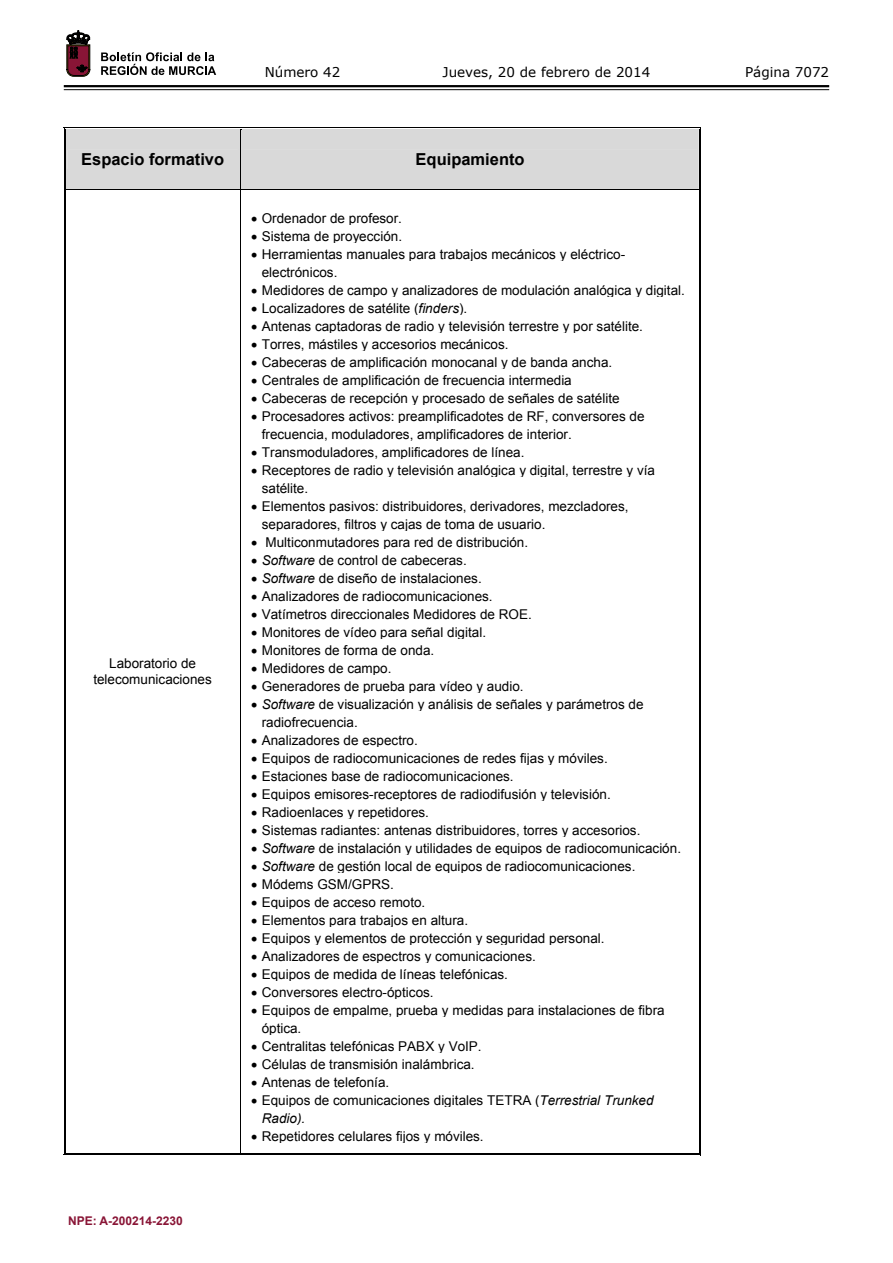
<style>
.page{position:relative;width:893px;height:1263px;background:#fff}
.page>*{position:absolute;margin:0;border:0;box-sizing:border-box;transform-origin:0 0}
.t1{font:700 16.5px "Arial";color:#000}
.t2{font:13.5px/18px "Arial";color:#000}
.t3{font:13.5px "Verdana";color:#000}
.t4{font:700 12px "Arial";color:#891536}
.s1{font-style:italic}
</style>
<div class="page">
<hr style="left:64px;top:85px;width:765px;height:2px;background:#000">
<hr style="left:64px;top:89px;width:765px;height:1px;background:#000">
<svg style="left:101px;top:52px;width:115px;height:23px"></svg>
<svg style="left:67px;top:31px;width:23px;height:45px"></svg>
<div style="left:64px;top:128px;width:637px;height:62px;background:#d9d9d9"></div>
<hr style="left:65px;top:190px;width:1px;height:963px;background:#000">
<hr style="left:64px;top:190px;width:1px;height:965px;background:#000">
<hr style="left:66px;top:1154px;width:174px;height:1px;background:#000">
<hr style="left:66px;top:1153px;width:174px;height:1px;background:#000">
<hr style="left:240px;top:190px;width:1px;height:963px;background:#000">
<hr style="left:240px;top:1154px;width:459px;height:1px;background:#000">
<hr style="left:242px;top:1153px;width:457px;height:1px;background:#000">
<hr style="left:700px;top:190px;width:1px;height:963px;background:#000">
<hr style="left:699px;top:190px;width:1px;height:963px;background:#000">
<p class="t3" style="left:265px;top:62px;width:77px">Número 42</p>
<p class="t3" style="left:443px;top:62px;width:209px">Jueves, 20 de febrero de 2014</p>
<p class="t3" style="left:745px;top:62px;width:86px">Página 7072</p>
<p class="t1" style="left:81px;top:148px;width:145px">Espacio formativo</p>
<p class="t1" style="left:416px;top:148px;width:111px">Equipamiento</p>
<p class="t2" style="left:93px;top:656px;width:120px;line-height:15.6px;text-align:center">Laboratorio de telecomunicaciones</p>
<p class="t4" style="left:68px;top:1213px;width:116px">NPE: A-200214-2230</p>
<p class="t2" style="left:251px;top:209px;width:152px">• Ordenador de profesor.</p>
<p class="t2" style="left:251px;top:227px;width:152px">• Sistema de proyección.</p>
<p class="t2" style="left:262px;top:245px;width:365px;text-indent:-11px">• Herramientas manuales para trabajos mecánicos y eléctrico&shy;electrónicos.</p>
<p class="t2" style="left:251px;top:281px;width:435px">• Medidores de campo y analizadores de modulación analógica y digital.</p>
<p class="t2" style="left:251px;top:299px;width:218px">• Localizadores de satélite (<span class="s1">finders</span>).</p>
<p class="t2" style="left:251px;top:317px;width:393px">• Antenas captadoras de radio y televisión terrestre y por satélite.</p>
<p class="t2" style="left:251px;top:335px;width:259px">• Torres, mástiles y accesorios mecánicos.</p>
<p class="t2" style="left:251px;top:353px;width:363px">• Cabeceras de amplificación monocanal y de banda ancha.</p>
<p class="t2" style="left:251px;top:371px;width:322px">• Centrales de amplificación de frecuencia intermedia</p>
<p class="t2" style="left:251px;top:389px;width:370px">• Cabeceras de recepción y procesado de señales de satélite</p>
<p class="t2" style="left:262px;top:407px;width:384px;text-indent:-11px">• Procesadores activos: preamplificadotes de RF, conversores de frecuencia, moduladores, amplificadores de interior.</p>
<p class="t2" style="left:251px;top:443px;width:275px">• Transmoduladores, amplificadores de línea.</p>
<p class="t2" style="left:262px;top:461px;width:395px;text-indent:-11px">• Receptores de radio y televisión analógica y digital, terrestre y vía satélite.</p>
<p class="t2" style="left:262px;top:497px;width:368px;text-indent:-11px">• Elementos pasivos: distribuidores, derivadores, mezcladores, separadores, filtros y cajas de toma de usuario.</p>
<p class="t2" style="left:251px;top:533px;width:279px">• Multiconmutadores para red de distribución.</p>
<p class="t2" style="left:251px;top:551px;width:217px">• <span class="s1">Software</span> de control de cabeceras.</p>
<p class="t2" style="left:251px;top:569px;width:232px">• <span class="s1">Software</span> de diseño de instalaciones.</p>
<p class="t2" style="left:251px;top:587px;width:243px">• Analizadores de radiocomunicaciones.</p>
<p class="t2" style="left:251px;top:605px;width:282px">• Vatímetros direccionales Medidores de ROE.</p>
<p class="t2" style="left:251px;top:623px;width:236px">• Monitores de vídeo para señal digital.</p>
<p class="t2" style="left:251px;top:641px;width:185px">• Monitores de forma de onda.</p>
<p class="t2" style="left:251px;top:659px;width:142px">• Medidores de campo.</p>
<p class="t2" style="left:251px;top:677px;width:274px">• Generadores de prueba para vídeo y audio.</p>
<p class="t2" style="left:262px;top:695px;width:383px;text-indent:-11px">• <span class="s1">Software</span> de visualización y análisis de señales y parámetros de radiofrecuencia.</p>
<p class="t2" style="left:251px;top:731px;width:168px">• Analizadores de espectro.</p>
<p class="t2" style="left:251px;top:749px;width:358px">• Equipos de radiocomunicaciones de redes fijas y móviles.</p>
<p class="t2" style="left:251px;top:767px;width:264px">• Estaciones base de radiocomunicaciones.</p>
<p class="t2" style="left:251px;top:785px;width:361px">• Equipos emisores-receptores de radiodifusión y televisión.</p>
<p class="t2" style="left:251px;top:803px;width:179px">• Radioenlaces y repetidores.</p>
<p class="t2" style="left:251px;top:821px;width:391px">• Sistemas radiantes: antenas distribuidores, torres y accesorios.</p>
<p class="t2" style="left:251px;top:839px;width:431px">• <span class="s1">Software</span> de instalación y utilidades de equipos de radiocomunicación.</p>
<p class="t2" style="left:251px;top:857px;width:386px">• <span class="s1">Software</span> de gestión local de equipos de radiocomunicaciones.</p>
<p class="t2" style="left:251px;top:875px;width:144px">• Módems GSM/GPRS.</p>
<p class="t2" style="left:251px;top:893px;width:176px">• Equipos de acceso remoto.</p>
<p class="t2" style="left:251px;top:911px;width:218px">• Elementos para trabajos en altura.</p>
<p class="t2" style="left:251px;top:929px;width:355px">• Equipos y elementos de protección y seguridad personal.</p>
<p class="t2" style="left:251px;top:947px;width:286px">• Analizadores de espectros y comunicaciones.</p>
<p class="t2" style="left:251px;top:965px;width:258px">• Equipos de medida de líneas telefónicas.</p>
<p class="t2" style="left:251px;top:983px;width:184px">• Conversores electro-ópticos.</p>
<p class="t2" style="left:262px;top:1001px;width:404px;text-indent:-11px">• Equipos de empalme, prueba y medidas para instalaciones de fibra óptica.</p>
<p class="t2" style="left:251px;top:1037px;width:232px">• Centralitas telefónicas PABX y VoIP.</p>
<p class="t2" style="left:251px;top:1055px;width:225px">• Células de transmisión inalámbrica.</p>
<p class="t2" style="left:251px;top:1073px;width:140px">• Antenas de telefonía.</p>
<p class="t2" style="left:262px;top:1091px;width:393px;text-indent:-11px">• Equipos de comunicaciones digitales TETRA (<span class="s1">Terrestrial Trunked<br>Radio).</span></p>
<p class="t2" style="left:251px;top:1127px;width:234px">• Repetidores celulares fijos y móviles.</p>
</div>
